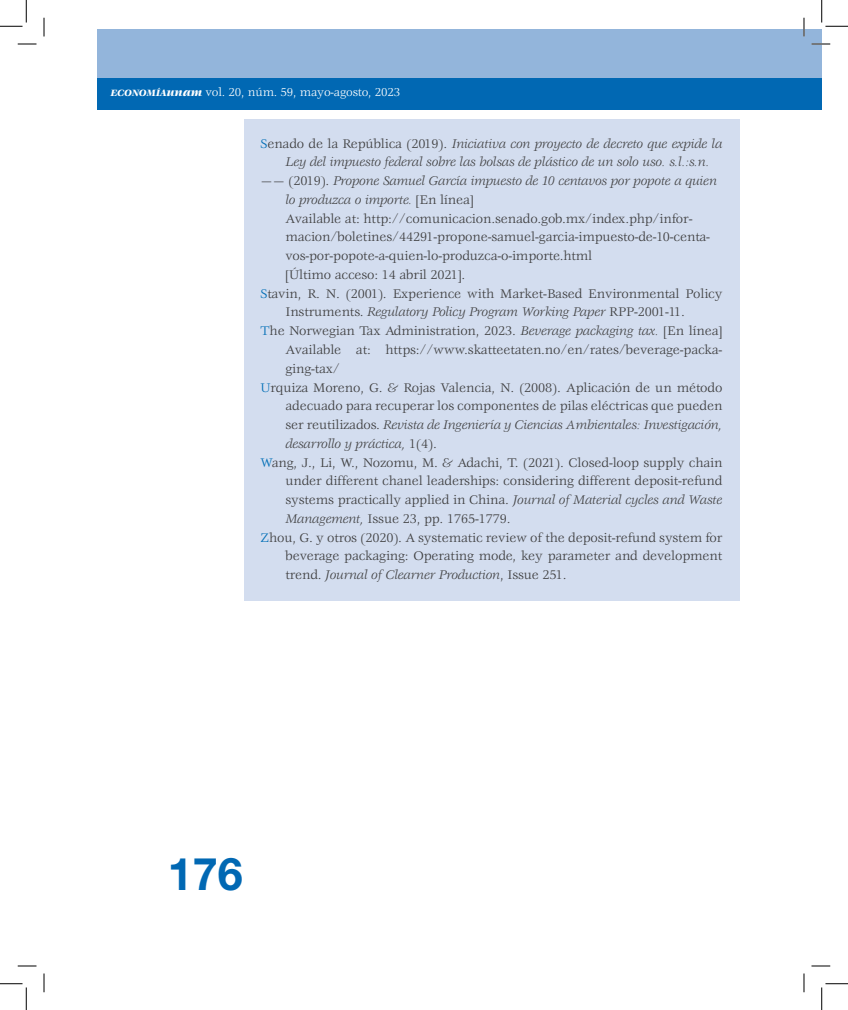
<style>
.page{position:relative;width:848px;height:1010px;background:#fff}
.page>*{position:absolute;margin:0;border:0;box-sizing:border-box;transform-origin:0 0}
.t1{font:700 45px "Helvetica Neue LT Std";color:#0168b3}
.BIBLIOGRAFIA{font:13.75px/18.8px "Veljovic Std";letter-spacing:-.01em;color:#3e3e3f;text-align:justify}
.BIBLIOGRAFIA-2{font:italic 13.75px/18.8px "Veljovic";letter-spacing:-.01em;color:#3e3e3f}
.t2{font:12.5px "Veljovic Std";letter-spacing:-.01em;color:#fff}
.s1{font-family:"Veljovic Std Black Italic SC800";font-size:10px}
.s2{font-weight:900;font-style:italic}
.s3{font-family:"Veljovic Std";font-style:normal;color:#0470b7}
.s4{font-family:"Veljovic Std";font-style:normal}
.s5{font-family:"Veljovic";font-style:italic}
.s6{color:#0470b7}
</style>
<div class="page">
<div style="left:97px;top:29px;width:724px;height:56px;background:#93b5db"></div>
<div style="left:97px;top:78px;width:724px;height:32px;background:#0168b3"></div>
<div style="left:244px;top:119px;width:495px;height:481px;background:#d3ddef"></div>
<svg style="left:18px;top:43px;width:18px;height:2px"></svg>
<svg style="left:811px;top:43px;width:18px;height:2px"></svg>
<svg style="left:18px;top:965px;width:18px;height:1px"></svg>
<svg style="left:811px;top:965px;width:18px;height:1px"></svg>
<svg style="left:43px;top:18px;width:2px;height:18px"></svg>
<svg style="left:43px;top:973px;width:2px;height:18px"></svg>
<svg style="left:803px;top:18px;width:1px;height:18px"></svg>
<svg style="left:803px;top:973px;width:1px;height:18px"></svg>
<svg style="left:0;top:0;width:27px;height:27px"></svg>
<svg style="left:0;top:983px;width:27px;height:26px"></svg>
<svg style="left:821px;top:0;width:26px;height:27px"></svg>
<svg style="left:821px;top:983px;width:26px;height:26px"></svg>
<p class="t2" style="left:110px;top:85px;width:291px"><span class="s1">ECONOMÍA</span><span class="s2">unam</span> vol. 20, núm. 59, mayo-agosto, 2023</p>
<p class="BIBLIOGRAFIA-2" style="left:285px;top:135px;width:438px;text-indent:-25px"><span class="s3">S</span><span class="s4">enado de la República (2019).</span> Iniciativa con proyecto de decreto que expide la<br>Ley del impuesto federal sobre las bolsas de plástico de un solo uso. s.l.:s.n.</p>
<p class="BIBLIOGRAFIA" style="left:285px;top:172px;width:433px;text-align:left;text-indent:-25px">—— (2019). <span class="s5">Propone Samuel García impuesto de 10 centavos por popote a quien lo produzca o importe.</span> [En línea]<br>Available at: http://comunicacion.senado.gob.mx/index.php/infor&shy;macion/boletines/44291-propone-samuel-garcia-impuesto-de-10-centa&shy;vos-por-popote-a-quien-lo-produzca-o-importe.html<br>[Último acceso: 14 abril 2021].</p>
<p class="BIBLIOGRAFIA" style="left:285px;top:284px;width:438px;text-indent:-25px"><span class="s6">S</span>tavin, R. N. (2001). Experience with Market-Based Environmental Policy<br>Instruments. <span class="s5">Regulatory Policy Program Working Paper</span> RPP-2001-11.</p>
<p class="BIBLIOGRAFIA" style="left:285px;top:322px;width:438px;text-indent:-25px"><span class="s6">T</span>he Norwegian Tax Administration, 2023. <span class="s5">Beverage packaging tax.</span> [En línea] Available at: https://www.skatteetaten.no/en/rates/beverage-packa&shy;ging-tax/</p>
<p class="BIBLIOGRAFIA" style="left:285px;top:378px;width:438px;text-indent:-25px"><span class="s6">U</span>rquiza Moreno, G. &amp; Rojas Valencia, N. (2008). Aplicación de un método adecuado para recuperar los componentes de pilas eléctricas que pueden ser reutilizados. <span class="s5">Revista de Ingeniería y Ciencias Ambientales: Investigación, desarrollo y práctica,</span> 1(4).</p>
<p class="BIBLIOGRAFIA" style="left:285px;top:453px;width:438px;text-indent:-25px"><span class="s6">W</span>ang, J., Li, W., Nozomu, M. &amp; Adachi, T. (2021). Closed-loop supply chain under different chanel leaderships: considering different deposit-refund systems practically applied in China. <span class="s5">Journal of Material cycles and Waste Management,</span> Issue 23, pp. 1765-1779.</p>
<p class="BIBLIOGRAFIA" style="left:285px;top:528px;width:438px;text-indent:-25px"><span class="s6">Z</span>hou, G. y otros (2020). A systematic review of the deposit-refund system for beverage packaging: Operating mode, key parameter and development trend. <span class="s5">Journal of Clearner Production</span>, Issue 251.</p>
<h1 class="t1" style="left:168px;top:845px;width:77px">176</h1>
</div>
